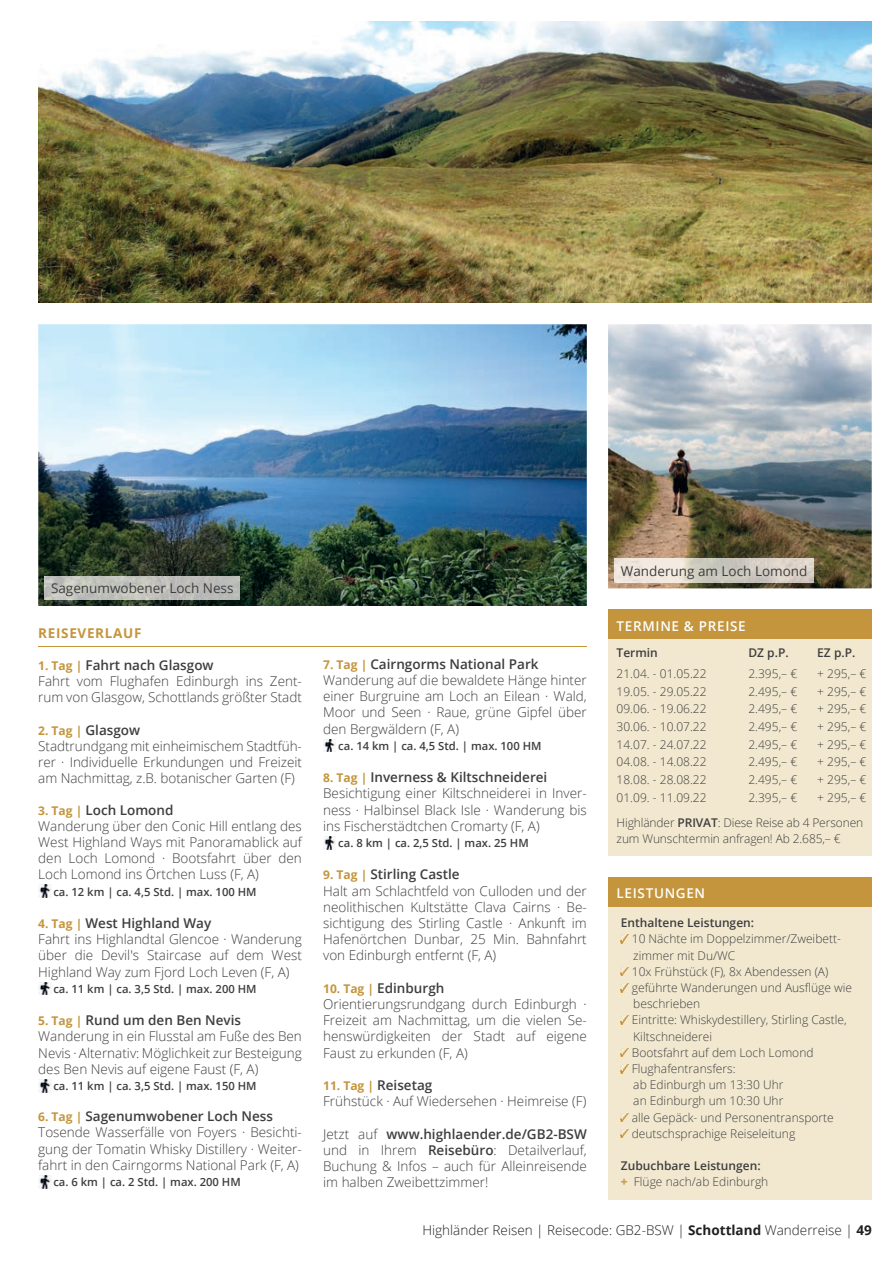
<style>
.page{position:relative;width:893px;height:1263px;background:#fff}
.page>*{position:absolute;margin:0;border:0;box-sizing:border-box;transform-origin:0 0}
.t1{font:300 13.5px/16.2px "Open Sans";color:#3e3e3f}
.t2{font:300 13.5px "Open Sans";color:#231f20}
.t3{font:13.5px "Open Sans";color:#3e3e3f}
.t4{font:600 13.5px "Open Sans";letter-spacing:.05em;color:#fff}
.t5{font:700 13.5px "Open Sans";letter-spacing:.05em;color:#c4953c}
.t6{font:300 12px/16.2px "Open Sans";color:#3e3e3f;text-align:right}
.t7{font:600 12px/16.2px "Open Sans";color:#3e3e3f}
.t8{font:600 11.25px "Open Sans";color:#3e3e3f}
.s1{font-weight:700;font-size:12px;color:#c4953c}
.s2{font-weight:600}
.s3{font-weight:800;color:#c99e4d}
.s4{font-weight:300}
.s5{font-weight:700}
</style>
<div class="page">
<img style="left:38px;top:21px;width:834px;height:282px">
<img style="left:38px;top:324px;width:549px;height:282px">
<svg style="left:38px;top:885px;width:13px;height:13px"></svg>
<svg style="left:38px;top:982px;width:13px;height:13px"></svg>
<svg style="left:38px;top:1079px;width:13px;height:13px"></svg>
<svg style="left:38px;top:1175px;width:13px;height:13px"></svg>
<svg style="left:323px;top:739px;width:13px;height:13px"></svg>
<svg style="left:323px;top:836px;width:13px;height:13px"></svg>
<hr style="left:38px;top:646px;width:549px;height:1px;background:#c4953c">
<div style="left:608px;top:620px;width:264px;height:236px;background:#f1e8cf"></div>
<div style="left:608px;top:609px;width:264px;height:30px;background:#c4953c"></div>
<div style="left:608px;top:888px;width:264px;height:311px;background:#f1e8cf"></div>
<div style="left:608px;top:877px;width:264px;height:30px;background:#c4953c"></div>
<svg style="left:621px;top:935px;width:8px;height:8px"></svg>
<svg style="left:621px;top:967px;width:8px;height:9px"></svg>
<svg style="left:621px;top:983px;width:8px;height:9px"></svg>
<svg style="left:621px;top:1016px;width:8px;height:8px"></svg>
<svg style="left:621px;top:1048px;width:8px;height:9px"></svg>
<svg style="left:621px;top:1064px;width:8px;height:9px"></svg>
<svg style="left:621px;top:1113px;width:8px;height:8px"></svg>
<svg style="left:621px;top:1129px;width:8px;height:9px"></svg>
<img style="left:45px;top:576px;width:195px;height:24px">
<img style="left:608px;top:324px;width:264px;height:264px">
<img style="left:614px;top:559px;width:200px;height:23px">
<p class="t3" style="left:51px;top:579px;width:184px">Sagenumwobener Loch Ness</p>
<p class="t5" style="left:38px;top:623px;width:105px">REISEVERLAUF</p>
<p class="t1" style="left:38px;top:657px;width:265px"><span class="s1">1. Tag |</span> <span class="s2">Fahrt nach Glasgow<br></span>Fahrt vom Flughafen Edinburgh ins Zent&shy;rum von Glasgow, Schottlands größter Stadt</p>
<p class="t1" style="left:38px;top:721px;width:265px"><span class="s1">2. Tag |</span> <span class="s2">Glasgow<br></span>Stadtrundgang mit einheimischem Stadtfüh&shy;rer · Individuelle Erkundungen und Freizeit am Nachmittag, z.B. botanischer Garten (F)</p>
<p class="t1" style="left:38px;top:801px;width:265px"><span class="s1">3. Tag |</span> <span class="s2">Loch Lomond<br></span>Wanderung über den Conic Hill entlang des West Highland Ways mit Panoramablick auf den Loch Lomond · Bootsfahrt über den Loch Lomond ins Örtchen Luss (F, A)</p>
<p class="t8" style="left:53px;top:884px;width:205px">ca. 12 km | ca. 4,5 Std. | max. 100 HM</p>
<p class="t1" style="left:38px;top:915px;width:265px"><span class="s1">4. Tag |</span> <span class="s2">West Highland Way<br></span>Fahrt ins Highlandtal Glencoe · Wanderung über die Devil's Staircase auf dem West Highland Way zum Fjord Loch Leven (F, A)</p>
<p class="t8" style="left:53px;top:981px;width:205px">ca. 11 km | ca. 3,5 Std. | max. 200 HM</p>
<p class="t1" style="left:38px;top:1012px;width:265px"><span class="s1">5. Tag |</span> <span class="s2">Rund um den Ben Nevis </span>Wanderung in ein Flusstal am Fuße des Ben Nevis · Alternativ: Möglichkeit zur Besteigung des Ben Nevis auf eigene Faust (F, A)</p>
<p class="t8" style="left:53px;top:1078px;width:205px">ca. 11 km | ca. 3,5 Std. | max. 150 HM</p>
<p class="t1" style="left:38px;top:1108px;width:265px"><span class="s1">6. Tag |</span> <span class="s2">Sagenumwobener Loch Ness </span>Tosende Wasserfälle von Foyers · Besichti&shy;gung der Tomatin Whisky Distillery · Weiter&shy;fahrt in den Cairngorms National Park (F, A)</p>
<p class="t8" style="left:53px;top:1174px;width:189px">ca. 6 km | ca. 2 Std. | max. 200 HM</p>
<p class="t1" style="left:323px;top:655px;width:265px"><span class="s1">7. Tag |</span> <span class="s2">Cairngorms National Park </span>Wanderung auf die bewaldete Hänge hinter einer Burgruine am Loch an Eilean · Wald, Moor und Seen · Raue, grüne Gipfel über den Bergwäldern (F, A)</p>
<p class="t8" style="left:338px;top:738px;width:205px">ca. 14 km | ca. 4,5 Std. | max. 100 HM</p>
<p class="t1" style="left:323px;top:769px;width:265px"><span class="s1">8. Tag |</span> <span class="s2">Inverness &amp; Kiltschneiderei </span>Besichtigung einer Kiltschneiderei in Inver&shy;ness · Halbinsel Black Isle · Wanderung bis ins Fischerstädtchen Cromarty (F, A)</p>
<p class="t8" style="left:338px;top:835px;width:192px">ca. 8 km | ca. 2,5 Std. | max. 25 HM</p>
<p class="t1" style="left:323px;top:866px;width:265px"><span class="s1">9. Tag |</span> <span class="s2">Stirling Castle<br></span>Halt am Schlachtfeld von Culloden und der neolithischen Kultstätte Clava Cairns · Be&shy;sichtigung des Stirling Castle · Ankunft im Hafenörtchen Dunbar, 25 Min. Bahnfahrt von Edinburgh entfernt (F, A)</p>
<p class="t1" style="left:323px;top:979px;width:265px"><span class="s1">10. Tag |</span> <span class="s2">Edinburgh </span>Orientierungsrundgang durch Edinburgh · Freizeit am Nachmittag, um die vielen Se&shy;henswürdigkeiten der Stadt auf eigene Faust zu erkunden (F, A)</p>
<p class="t1" style="left:323px;top:1077px;width:265px"><span class="s1">11. Tag |</span> <span class="s2">Reisetag<br></span>Frühstück · Auf Wiedersehen · Heimreise (F)</p>
<p class="t1" style="left:323px;top:1125px;width:265px;text-align:justify">Jetzt auf <span class="s2">www.highlaender.de/GB2-BSW </span>und in Ihrem <span class="s2">Reisebüro</span>: Detailverlauf, Buchung &amp; Infos – auch für Alleinreisende im halben Zweibettzimmer!</p>
<p class="t3" style="left:621px;top:561px;width:188px">Wanderung am Loch Lomond</p>
<p class="t4" style="left:617px;top:616px;width:131px">TERMINE &amp; PREISE</p>
<p class="t7" style="left:617px;top:644px;width:43px">Termin</p>
<p class="t7" style="left:748px;top:644px;width:42px">DZ p.P.</p>
<p class="t7" style="left:817px;top:644px;width:40px">EZ p.P.</p>
<p class="t6" style="left:617px;top:665px;width:92px">21.04. - 01.05.22</p>
<p class="t6" style="left:748px;top:665px;width:50px">2.395,– €</p>
<p class="t6" style="left:817px;top:665px;width:51px">+ 295,– €</p>
<p class="t6" style="left:617px;top:683px;width:92px">19.05. - 29.05.22</p>
<p class="t6" style="left:748px;top:683px;width:50px">2.495,– €</p>
<p class="t6" style="left:817px;top:683px;width:51px">+ 295,– €</p>
<p class="t6" style="left:617px;top:701px;width:92px">09.06. - 19.06.22</p>
<p class="t6" style="left:748px;top:701px;width:50px">2.495,– €</p>
<p class="t6" style="left:817px;top:701px;width:51px">+ 295,– €</p>
<p class="t6" style="left:617px;top:718px;width:92px">30.06. - 10.07.22</p>
<p class="t6" style="left:748px;top:718px;width:50px">2.495,– €</p>
<p class="t6" style="left:817px;top:718px;width:51px">+ 295,– €</p>
<p class="t6" style="left:617px;top:736px;width:92px">14.07. - 24.07.22</p>
<p class="t6" style="left:748px;top:736px;width:50px">2.495,– €</p>
<p class="t6" style="left:817px;top:736px;width:51px">+ 295,– €</p>
<p class="t6" style="left:617px;top:754px;width:92px">04.08. - 14.08.22</p>
<p class="t6" style="left:748px;top:754px;width:50px">2.495,– €</p>
<p class="t6" style="left:817px;top:754px;width:51px">+ 295,– €</p>
<p class="t6" style="left:617px;top:771px;width:92px">18.08. - 28.08.22</p>
<p class="t6" style="left:748px;top:771px;width:50px">2.495,– €</p>
<p class="t6" style="left:817px;top:771px;width:51px">+ 295,– €</p>
<p class="t6" style="left:617px;top:789px;width:92px">01.09. - 11.09.22</p>
<p class="t6" style="left:748px;top:789px;width:50px">2.395,– €</p>
<p class="t6" style="left:617px;top:784px;width:251px;line-height:25.2px">+ 295,– €<br>Highländer <span class="s2">PRIVAT</span>: Diese Reise ab 4 Personen</p>
<p class="t6" style="left:617px;top:830px;width:226px">zum Wunschtermin anfragen! Ab 2.685,– €</p>
<p class="t4" style="left:617px;top:884px;width:90px">LEISTUNGEN</p>
<p class="t7" style="left:621px;top:914px;width:135px">Enthaltene Leistungen:</p>
<p class="t6" style="left:632px;top:931px;width:222px;text-align:left">10 Nächte im Doppelzimmer/Zweibett&shy;zimmer mit Du/WC<br>10x Frühstück (F), 8x Abendessen (A) geführte Wanderungen und Ausflüge wie beschrieben<br>Eintritte: Whiskydestillery, Stirling Castle,<br>Kiltschneiderei<br>Bootsfahrt auf dem Loch Lomond<br>Flughafentransfers:<br>ab Edinburgh um 13:30 Uhr<br>an Edinburgh um 10:30 Uhr<br>alle Gepäck- und Personentransporte deutschsprachige Reiseleitung</p>
<p class="t7" style="left:621px;top:1157px;width:149px">Zubuchbare Leistungen: <span class="s3">+</span> <span class="s4">Flüge nach/ab Edinburgh</span></p>
<p class="t2" style="left:422px;top:1221px;width:451px">Highländer Reisen | Reisecode: GB2-BSW | <span class="s5">Schottland</span> Wanderreise | <span class="s5">49</span></p>
</div>
